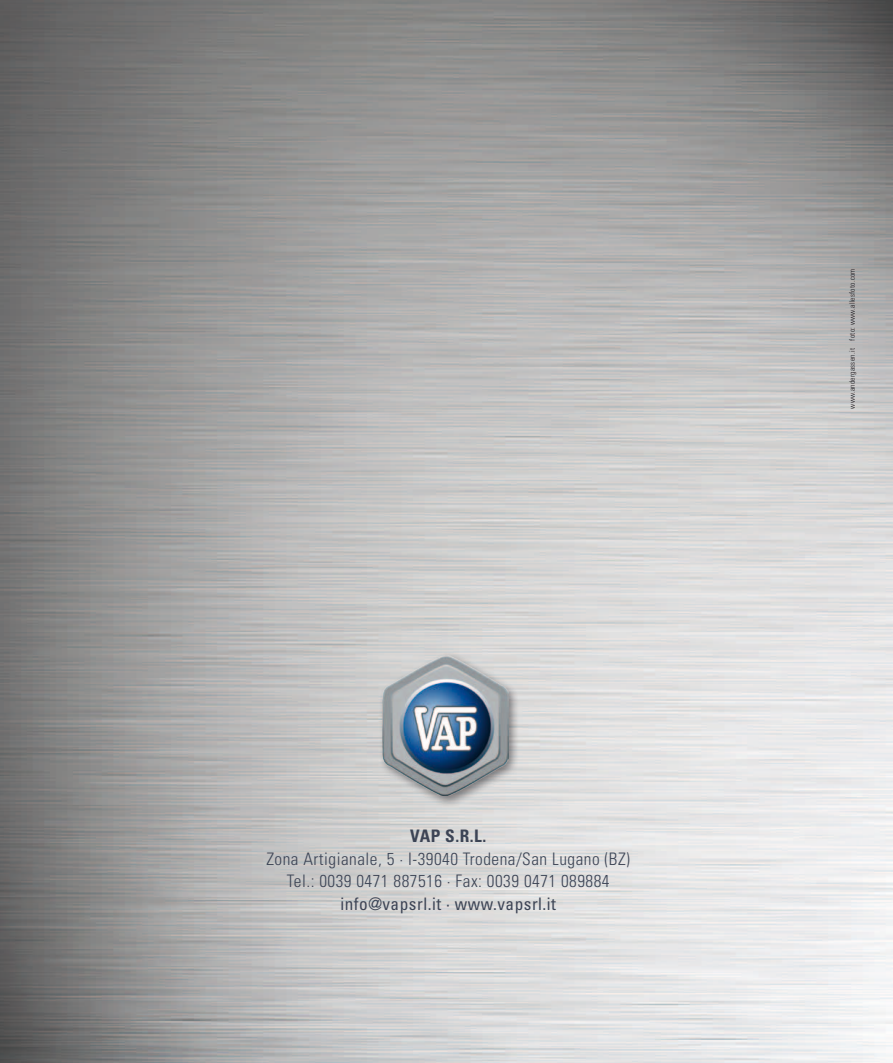
<style>
.page{position:relative;width:893px;height:1063px;background:#fff}
.page>*{position:absolute;margin:0;border:0;box-sizing:border-box;transform-origin:0 0}
.t1{font:300 condensed 17.25px/22.5px "Univers";letter-spacing:.03em;color:#3c4455;text-align:center}
.t2{font:condensed 17.25px "Univers";letter-spacing:.03em;color:#3c4455}
.t3{font:700 condensed 17.25px "Univers";color:#3c4455}
.t4{font:300 condensed 7.5px "Univers";letter-spacing:.03em;color:#1a171c}
</style>
<div class="page">
<img style="left:0;top:0;width:893px;height:1063px">
<div style="left:379px;top:652px;width:141px;height:155px;background:#1a171c;opacity:.5"></div>
<img style="left:383px;top:656px;width:125px;height:139px">
<p class="t3" style="left:410px;top:826px;width:77px">VAP S.R.L.</p>
<p class="t1" style="left:266px;top:847px;width:365px">Zona Artigianale, 5 · I-39040 Trodena/San Lugano (BZ)<br>Tel.: 0039 0471 887516 · Fax: 0039 0471 089884</p>
<p class="t2" style="left:340px;top:893px;width:217px">info@vapsrl.it · www.vapsrl.it</p>
<p class="t4" style="left:848px;top:409px;width:141px;rotate:-90deg">www.andergassen.it foto: www.allesfoto.com</p>
</div>
